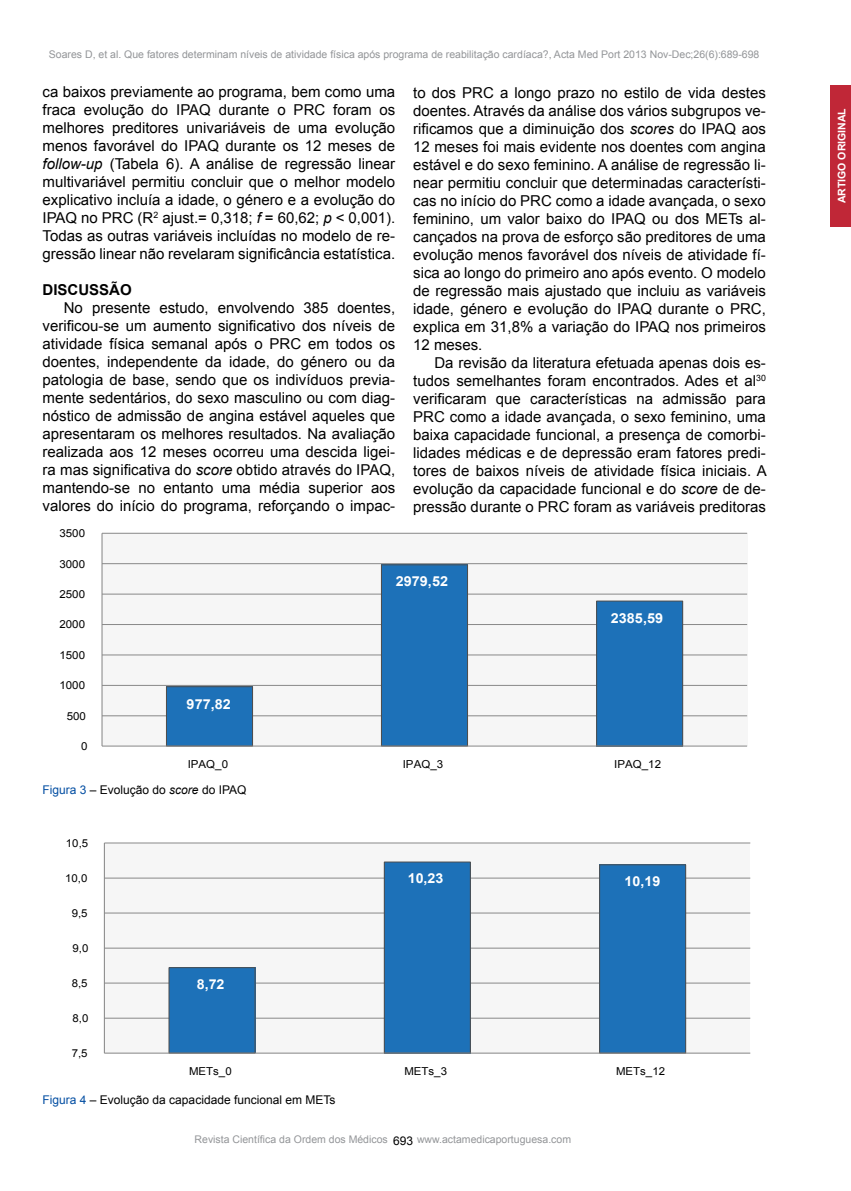
<style>
.page{position:relative;width:851px;height:1191px;background:#fff}
.page>*{position:absolute;margin:0;border:0;box-sizing:border-box;transform-origin:0 0}
.t1{font:15px/18px "Arial";color:#000;text-align:justify}
.t2{font:700 15px "Arial";color:#000}
.t3{font:700 13.8px "Arial";letter-spacing:.005em;color:#fff;scale:1.05 1}
.t4{font:700 13.65px "Arial";letter-spacing:.005em;color:#fff;scale:1.05 1}
.t5{font:12px "Arial";color:#000}
.t6{font:10.95px "Arial";color:#000;scale:1.05 1}
.t7{font:10.5px "Arial";color:#939598}
.t8{font:700 10.5px "Arial";color:#fff}
.s1{font-style:italic}
.s2{color:#034ea2}
</style>
<div class="page">
<div style="left:830px;top:85px;width:21px;height:142px;background:#c02737"></div>
<div style="left:102px;top:533px;width:645px;height:213px;background:#f6f6f6"></div>
<hr style="left:102px;top:533px;width:645px;height:1px;background:#868686">
<hr style="left:102px;top:563px;width:645px;height:1px;background:#868686">
<hr style="left:102px;top:594px;width:645px;height:1px;background:#868686">
<hr style="left:102px;top:624px;width:645px;height:1px;background:#868686">
<hr style="left:102px;top:654px;width:645px;height:1px;background:#868686">
<hr style="left:102px;top:685px;width:645px;height:1px;background:#868686">
<hr style="left:102px;top:715px;width:645px;height:1px;background:#868686">
<div style="left:166px;top:686px;width:86px;height:60px;background:#1d71b8"></div>
<div style="left:166px;top:686px;width:87px;height:60px;border:1px solid #4e4e4e"></div>
<div style="left:381px;top:565px;width:86px;height:181px;background:#1d71b8"></div>
<div style="left:381px;top:564px;width:87px;height:182px;border:1px solid #4e4e4e"></div>
<div style="left:596px;top:601px;width:86px;height:145px;background:#1d71b8"></div>
<div style="left:596px;top:600px;width:87px;height:146px;border:1px solid #4e4e4e"></div>
<hr style="left:102px;top:533px;width:1px;height:213px;background:#868686">
<hr style="left:102px;top:745px;width:645px;height:1px;background:#868686">
<div style="left:104px;top:843px;width:646px;height:210px;background:#f6f6f6"></div>
<hr style="left:104px;top:842px;width:646px;height:1px;background:#868686">
<hr style="left:104px;top:877px;width:646px;height:1px;background:#868686">
<hr style="left:104px;top:912px;width:646px;height:1px;background:#868686">
<hr style="left:104px;top:947px;width:646px;height:1px;background:#868686">
<hr style="left:104px;top:982px;width:646px;height:1px;background:#868686">
<hr style="left:104px;top:1017px;width:646px;height:1px;background:#868686">
<div style="left:169px;top:967px;width:86px;height:86px;background:#1d71b8"></div>
<div style="left:168px;top:967px;width:87px;height:86px;border:1px solid #4e4e4e"></div>
<div style="left:384px;top:862px;width:86px;height:191px;background:#1d71b8"></div>
<div style="left:384px;top:861px;width:87px;height:192px;border:1px solid #4e4e4e"></div>
<div style="left:599px;top:864px;width:86px;height:189px;background:#1d71b8"></div>
<div style="left:599px;top:864px;width:87px;height:189px;border:1px solid #4e4e4e"></div>
<hr style="left:104px;top:843px;width:1px;height:210px;background:#868686">
<hr style="left:104px;top:1052px;width:646px;height:1px;background:#868686">
<p class="t7" style="left:49px;top:47px;width:712px">Soares D, et al. Que fatores determinam níveis de atividade física após programa de reabilitação cardíaca?, Acta Med Port 2013 Nov-Dec;26(6):689-698</p>
<p class="t1" style="left:43px;top:83px;width:354px">ca baixos previamente ao programa, bem como uma fraca evolução do IPAQ durante o PRC foram os melhores preditores univariáveis de uma evolução menos favorável do IPAQ durante os 12 meses de <span class="s1">follow-up</span> (Tabela 6). A análise de regressão linear multivariável permitiu concluir que o melhor modelo explicativo incluía a idade, o género e a evolução do IPAQ no PRC (R<sup>2</sup> ajust.= 0,318; <span class="s1">f</span> = 60,62; <span class="s1">p</span> &lt; 0,001).<br>Todas as outras variáveis incluídas no modelo de re&shy;gressão linear não revelaram significância estatística.</p>
<p class="t2" style="left:43px;top:279px;width:91px">DISCUSSÃO</p>
<p class="t1" style="left:64px;top:299px;width:333px">No presente estudo, envolvendo 385 doentes,</p>
<p class="t1" style="left:43px;top:317px;width:354px">verificou-se um aumento significativo dos níveis de</p>
<p class="t1" style="left:43px;top:335px;width:354px">atividade física semanal após o PRC em todos os</p>
<p class="t1" style="left:43px;top:353px;width:354px">doentes, independente da idade, do género ou da</p>
<p class="t1" style="left:43px;top:371px;width:354px">patologia de base, sendo que os indivíduos previa-</p>
<p class="t1" style="left:43px;top:389px;width:354px">mente sedentários, do sexo masculino ou com diag-</p>
<p class="t1" style="left:43px;top:407px;width:354px">nóstico de admissão de angina estável aqueles que</p>
<p class="t1" style="left:43px;top:425px;width:354px">apresentaram os melhores resultados. Na avaliação</p>
<p class="t1" style="left:43px;top:443px;width:354px">realizada aos 12 meses ocorreu uma descida ligei-</p>
<p class="t1" style="left:43px;top:461px;width:354px">ra mas significativa do <span class="s1">score</span> obtido através do IPAQ,</p>
<p class="t1" style="left:43px;top:479px;width:354px">mantendo-se no entanto uma média superior aos</p>
<p class="t1" style="left:43px;top:497px;width:354px">valores do início do programa, reforçando o impac-</p>
<p class="t1" style="left:413px;top:83px;width:354px">to dos PRC a longo prazo no estilo de vida destes</p>
<p class="t1" style="left:413px;top:101px;width:354px">doentes. Através da análise dos vários subgrupos ve-</p>
<p class="t1" style="left:413px;top:119px;width:354px">rificamos que a diminuição dos <span class="s1">scores</span> do IPAQ aos</p>
<p class="t1" style="left:413px;top:137px;width:354px">12 meses foi mais evidente nos doentes com angina</p>
<p class="t1" style="left:413px;top:155px;width:354px">estável e do sexo feminino. A análise de regressão li-</p>
<p class="t1" style="left:413px;top:173px;width:354px">near permitiu concluir que determinadas característi-</p>
<p class="t1" style="left:413px;top:191px;width:354px">cas no início do PRC como a idade avançada, o sexo</p>
<p class="t1" style="left:413px;top:209px;width:354px">feminino, um valor baixo do IPAQ ou dos METs al-</p>
<p class="t1" style="left:413px;top:227px;width:354px">cançados na prova de esforço são preditores de uma</p>
<p class="t1" style="left:413px;top:245px;width:354px">evolução menos favorável dos níveis de atividade fí-</p>
<p class="t1" style="left:413px;top:263px;width:354px">sica ao longo do primeiro ano após evento. O modelo</p>
<p class="t1" style="left:413px;top:281px;width:354px">de regressão mais ajustado que incluiu as variáveis</p>
<p class="t1" style="left:413px;top:299px;width:354px">idade, género e evolução do IPAQ durante o PRC,</p>
<p class="t1" style="left:413px;top:317px;width:354px">explica em 31,8% a variação do IPAQ nos primeiros</p>
<p class="t1" style="left:413px;top:335px;width:71px">12 meses.</p>
<p class="t1" style="left:434px;top:353px;width:333px">Da revisão da literatura efetuada apenas dois es-</p>
<p class="t1" style="left:413px;top:371px;width:354px">tudos semelhantes foram encontrados. Ades et al<sup>30</sup></p>
<p class="t1" style="left:413px;top:389px;width:354px">verificaram que características na admissão para</p>
<p class="t1" style="left:413px;top:407px;width:354px">PRC como a idade avançada, o sexo feminino, uma</p>
<p class="t1" style="left:413px;top:425px;width:354px">baixa capacidade funcional, a presença de comorbi-</p>
<p class="t1" style="left:413px;top:443px;width:354px">lidades médicas e de depressão eram fatores predi-</p>
<p class="t1" style="left:413px;top:461px;width:355px">tores de baixos níveis de atividade física iniciais. A</p>
<p class="t1" style="left:413px;top:479px;width:354px">evolução da capacidade funcional e do <span class="s1">score</span> de de-</p>
<p class="t1" style="left:413px;top:497px;width:354px">pressão durante o PRC foram as variáveis preditoras</p>
<p class="t6" style="left:59px;top:526px;width:26px">3500</p>
<p class="t6" style="left:59px;top:556px;width:26px">3000</p>
<p class="t6" style="left:59px;top:586px;width:26px">2500</p>
<p class="t6" style="left:59px;top:617px;width:26px">2000</p>
<p class="t6" style="left:59px;top:647px;width:26px">1500</p>
<p class="t6" style="left:59px;top:678px;width:26px">1000</p>
<p class="t6" style="left:67px;top:708px;width:20px">500</p>
<p class="t6" style="left:81px;top:738px;width:8px">0</p>
<p class="t3" style="left:187px;top:694px;width:44px">977,82</p>
<p class="t3" style="left:396px;top:571px;width:51px">2979,52</p>
<p class="t3" style="left:611px;top:609px;width:51px">2385,59</p>
<p class="t6" style="left:188px;top:756px;width:40px">IPAQ_0</p>
<p class="t6" style="left:403px;top:756px;width:40px">IPAQ_3</p>
<p class="t6" style="left:614px;top:756px;width:46px">IPAQ_12</p>
<p class="t5" style="left:43px;top:781px;width:205px"><span class="s2">Figura 3</span> – Evolução do <span class="s1">score</span> do IPAQ</p>
<p class="t6" style="left:66px;top:835px;width:23px">10,5</p>
<p class="t6" style="left:65px;top:870px;width:23px">10,0</p>
<p class="t6" style="left:72px;top:905px;width:17px">9,5</p>
<p class="t6" style="left:72px;top:940px;width:17px">9,0</p>
<p class="t6" style="left:72px;top:975px;width:17px">8,5</p>
<p class="t6" style="left:72px;top:1010px;width:17px">8,0</p>
<p class="t6" style="left:72px;top:1045px;width:17px">7,5</p>
<p class="t4" style="left:197px;top:974px;width:28px">8,72</p>
<p class="t4" style="left:408px;top:868px;width:36px">10,23</p>
<p class="t4" style="left:624px;top:871px;width:36px">10,19</p>
<p class="t6" style="left:189px;top:1063px;width:42px">METs_0</p>
<p class="t6" style="left:404px;top:1063px;width:42px">METs_3</p>
<p class="t6" style="left:616px;top:1063px;width:48px">METs_12</p>
<p class="t5" style="left:43px;top:1091px;width:294px"><span class="s2">Figura 4</span> – Evolução da capacidade funcional em METs</p>
<p class="t7" style="left:195px;top:1132px;width:195px">Revista Científica da Ordem dos Médicos</p>
<p class="t7" style="left:417px;top:1132px;width:156px">www.actamedicaportuguesa.com</p>
<p class="t5" style="left:393px;top:1132px;width:22px">693</p>
<p class="t8" style="left:834px;top:203px;width:97px;rotate:-90deg">ARTIGO ORIGINAL</p>
</div>
